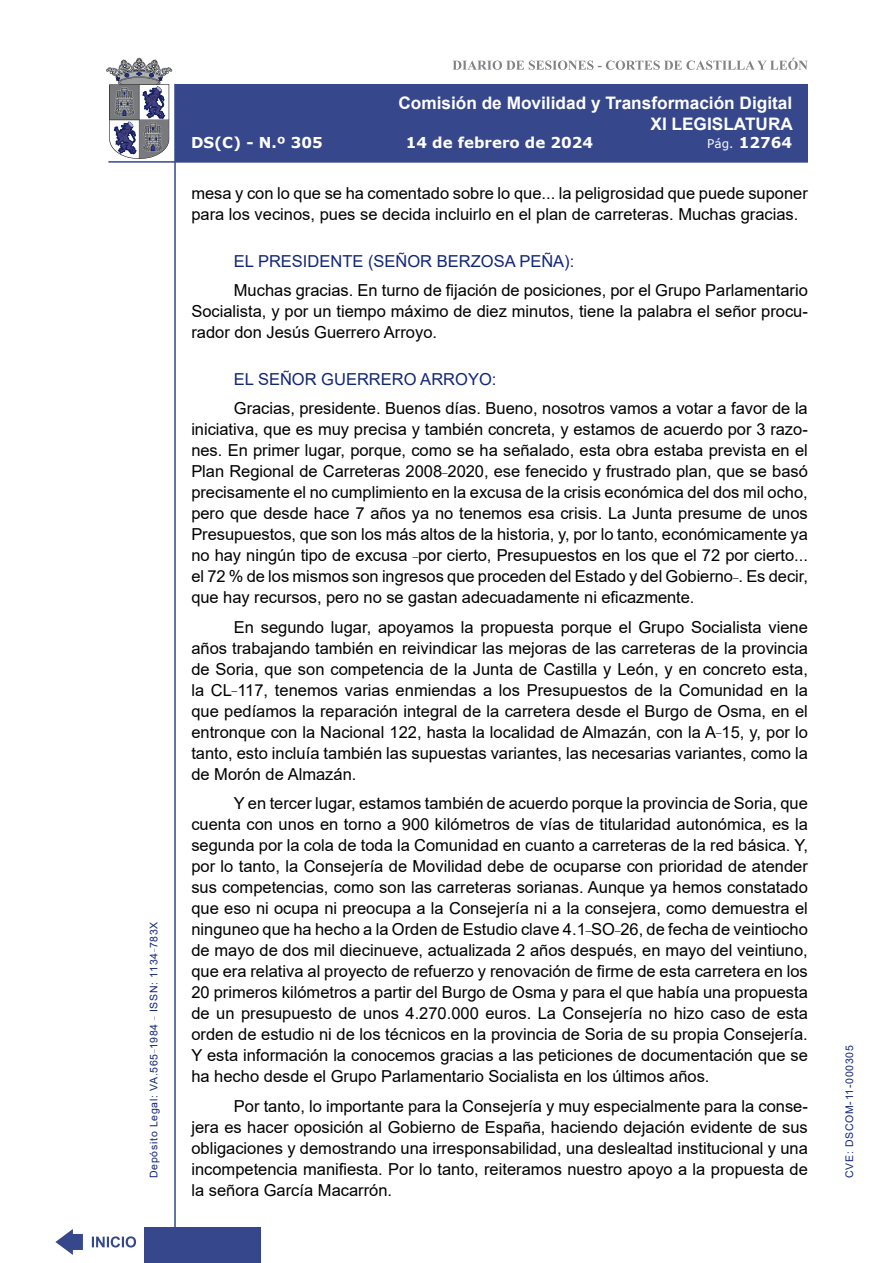
<style>
.page{position:relative;width:893px;height:1263px;background:#fff}
.page>*{position:absolute;margin:0;border:0;box-sizing:border-box;transform-origin:0 0}
.t1{font:700 17.25px/20.7px "Arial";color:#fff;text-align:right}
.t2{font:16.5px/21px "Arial";color:#000;text-align:justify}
.Orador{font:16.5px "Arial";color:#122678}
.t3{font:700 15px "Verdana";color:#fff}
.t4{font:10.5px "Arial";letter-spacing:.065em;color:#122678}
.s1{font-weight:400;font-size:12px}
</style>
<div class="page">
<svg style="left:452px;top:58px;width:356px;height:12px"></svg>
<hr style="left:174px;top:84px;width:2px;height:1179px;background:#36478c">
<div style="left:144px;top:1227px;width:117px;height:36px;background:#36478c"></div>
<div style="left:175px;top:84px;width:633px;height:78px;background:#36478c"></div>
<hr style="left:108px;top:161px;width:700px;height:2px;background:#36478c">
<svg style="left:92px;top:1236px;width:44px;height:11px"></svg>
<svg style="left:55px;top:1229px;width:28px;height:26px"></svg>
<svg style="left:106px;top:58px;width:66px;height:101px"></svg>
<p class="t4" style="left:146px;top:1178px;width:258px;rotate:-90deg">Depósito Legal: VA.565<sup>_</sup>1984 <sup>_</sup> ISSN: 1134<sup>_</sup>783X</p>
<p class="t1" style="left:398px;top:93px;width:396px">Comisión de Movilidad y Transformación Digital<br>XI LEGISLATURA</p>
<p class="t3" style="left:191px;top:132px;width:133px">DS(C) - N.º 305</p>
<p class="t3" style="left:406px;top:132px;width:189px">14 de febrero de 2024</p>
<p class="t3" style="left:707px;top:132px;width:86px"><span class="s1">Pág.</span> 12764</p>
<p class="t2" style="left:191px;top:183px;width:618px">mesa y con lo que se ha comentado sobre lo que... la peligrosidad que puede suponer para los vecinos, pues se decida incluirlo en el plan de carreteras. Muchas gracias.</p>
<p class="Orador" style="left:234px;top:249px;width:342px">EL PRESIDENTE (SEÑOR BERZOSA PEÑA):</p>
<p class="t2" style="left:191px;top:280px;width:618px;text-indent:43px">Muchas gracias. En turno de fijación de posiciones, por el Grupo Parlamentario Socialista, y por un tiempo máximo de diez minutos, tiene la palabra el señor procu&shy;rador don Jesús Guerrero Arroyo.</p>
<p class="Orador" style="left:234px;top:367px;width:264px">EL SEÑOR GUERRERO ARROYO:</p>
<p class="t2" style="left:191px;top:398px;width:618px;text-indent:43px">Gracias, presidente. Buenos días. Bueno, nosotros vamos a votar a favor de la iniciativa, que es muy precisa y también concreta, y estamos de acuerdo por 3 razo&shy;nes. En primer lugar, porque, como se ha señalado, esta obra estaba prevista en el Plan Regional de Carreteras 2008<sup>_</sup>2020, ese fenecido y frustrado plan, que se basó precisamente el no cumplimiento en la excusa de la crisis económica del dos mil ocho, pero que desde hace 7 años ya no tenemos esa crisis. La Junta presume de unos Presupuestos, que son los más altos de la historia, y, por lo tanto, económicamente ya no hay ningún tipo de excusa <sup>_</sup>por cierto, Presupuestos en los que el 72 por cierto... el 72 % de los mismos son ingresos que proceden del Estado y del Gobierno<sup>_</sup>. Es decir, que hay recursos, pero no se gastan adecuadamente ni eficazmente.</p>
<p class="t2" style="left:191px;top:616px;width:618px;text-indent:43px">En segundo lugar, apoyamos la propuesta porque el Grupo Socialista viene años trabajando también en reivindicar las mejoras de las carreteras de la provincia de Soria, que son competencia de la Junta de Castilla y León, y en concreto esta, la CL<sup>_</sup>117, tenemos varias enmiendas a los Presupuestos de la Comunidad en la que pedíamos la reparación integral de la carretera desde el Burgo de Osma, en el entronque con la Nacional 122, hasta la localidad de Almazán, con la A<sup>_</sup>15, y, por lo tanto, esto incluía también las supuestas variantes, las necesarias variantes, como la de Morón de Almazán.</p>
<p class="t2" style="left:191px;top:793px;width:618px;text-indent:43px">Y en tercer lugar, estamos también de acuerdo porque la provincia de Soria, que cuenta con unos en torno a 900 kilómetros de vías de titularidad autonómica, es la segunda por la cola de toda la Comunidad en cuanto a carreteras de la red básica. Y, por lo tanto, la Consejería de Movilidad debe de ocuparse con prioridad de atender sus competencias, como son las carreteras sorianas. Aunque ya hemos constatado que eso ni ocupa ni preocupa a la Consejería ni a la consejera, como demuestra el ninguneo que ha hecho a la Orden de Estudio clave 4.1<sup>_</sup>SO<sup>_</sup>26, de fecha de veintiocho de mayo de dos mil diecinueve, actualizada 2 años después, en mayo del veintiuno, que era relativa al proyecto de refuerzo y renovación de firme de esta carretera en los 20 primeros kilómetros a partir del Burgo de Osma y para el que había una propuesta de un presupuesto de unos 4.270.000 euros. La Consejería no hizo caso de esta orden de estudio ni de los técnicos en la provincia de Soria de su propia Consejería.<br>Y esta información la conocemos gracias a las peticiones de documentación que se ha hecho desde el Grupo Parlamentario Socialista en los últimos años.</p>
<p class="t2" style="left:191px;top:1095px;width:618px;text-indent:43px">Por tanto, lo importante para la Consejería y muy especialmente para la conse&shy;jera es hacer oposición al Gobierno de España, haciendo dejación evidente de sus obligaciones y demostrando una irresponsabilidad, una deslealtad institucional y una incompetencia manifiesta. Por lo tanto, reiteramos nuestro apoyo a la propuesta de la señora García Macarrón.</p>
<p class="t4" style="left:842px;top:1178px;width:134px;rotate:-90deg">CVE: DSCOM-11-000305</p>
</div>
